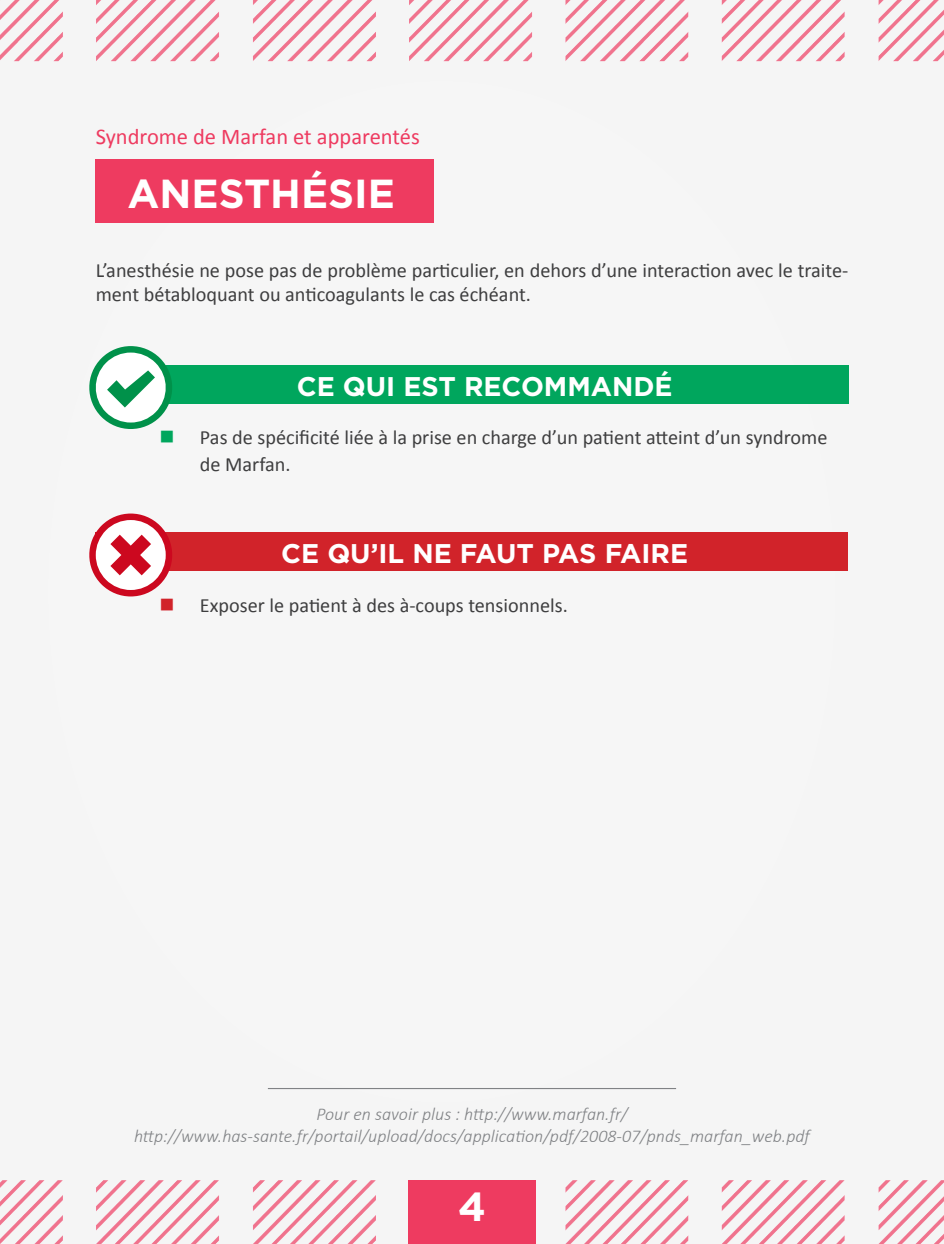
<style>
.page{position:relative;width:944px;height:1244px;background:#fff}
.page>*{position:absolute;margin:0;border:0;box-sizing:border-box;transform-origin:0 0}
.t1{font:700 40.5px "Gotham";color:#fff}
.t2{font:700 27px "Gotham";color:#fff}
.t3{font:22.5px "Calibri";color:#ee3b60}
.t4{font:20.25px/24.3px "Calibri";color:#3e3e3f}
.t5{font:italic 300 18px "Calibri";color:#808285}
</style>
<div class="page">
<img style="left:0;top:0;width:944px;height:62px">
<img style="left:0;top:1180px;width:944px;height:64px">
<div style="left:96px;top:159px;width:338px;height:64px;background:#ee3b60"></div>
<div style="left:96px;top:533px;width:752px;height:38px;background:#d1232a"></div>
<div style="left:96px;top:365px;width:752px;height:38px;background:#00a65d"></div>
<div style="left:408px;top:1180px;width:128px;height:64px;background:#ee3b60"></div>
<hr style="left:268px;top:1088px;width:408px;height:1px;background:#808285">
<svg style="left:89px;top:513px;width:87px;height:84px"></svg>
<svg style="left:89px;top:346px;width:87px;height:84px"></svg>
<p class="t3" style="left:96px;top:123px;width:326px">Syndrome de Marfan et apparentés</p>
<p class="t1" style="left:128px;top:171px;width:269px">ANESTHÉSIE</p>
<p class="t4" style="left:96px;top:258px;width:754px">L’anesthésie ne pose pas de problème particulier, en dehors d’une interaction avec le traite&shy;ment bétabloquant ou anticoagulants le cas échéant.</p>
<p class="t2" style="left:297px;top:370px;width:377px">CE QUI EST RECOMMANDÉ</p>
<p class="t4" style="left:200px;top:424px;width:629px;line-height:27px">Pas de spécificité liée à la prise en charge d’un patient atteint d’un syndrome de Marfan.</p>
<p class="t2" style="left:281px;top:538px;width:408px">CE QU’IL NE FAUT PAS FAIRE</p>
<p class="t4" style="left:200px;top:593px;width:369px">Exposer le patient à des à-coups tensionnels.</p>
<p class="t5" style="left:316px;top:1103px;width:313px">Pour en savoir plus : http://www.marfan.fr/</p>
<p class="t5" style="left:134px;top:1125px;width:677px">http://www.has-sante.fr/portail/upload/docs/application/pdf/2008-07/pnds_marfan_web.pdf</p>
<p class="t1" style="left:458px;top:1183px;width:29px">4</p>
</div>
